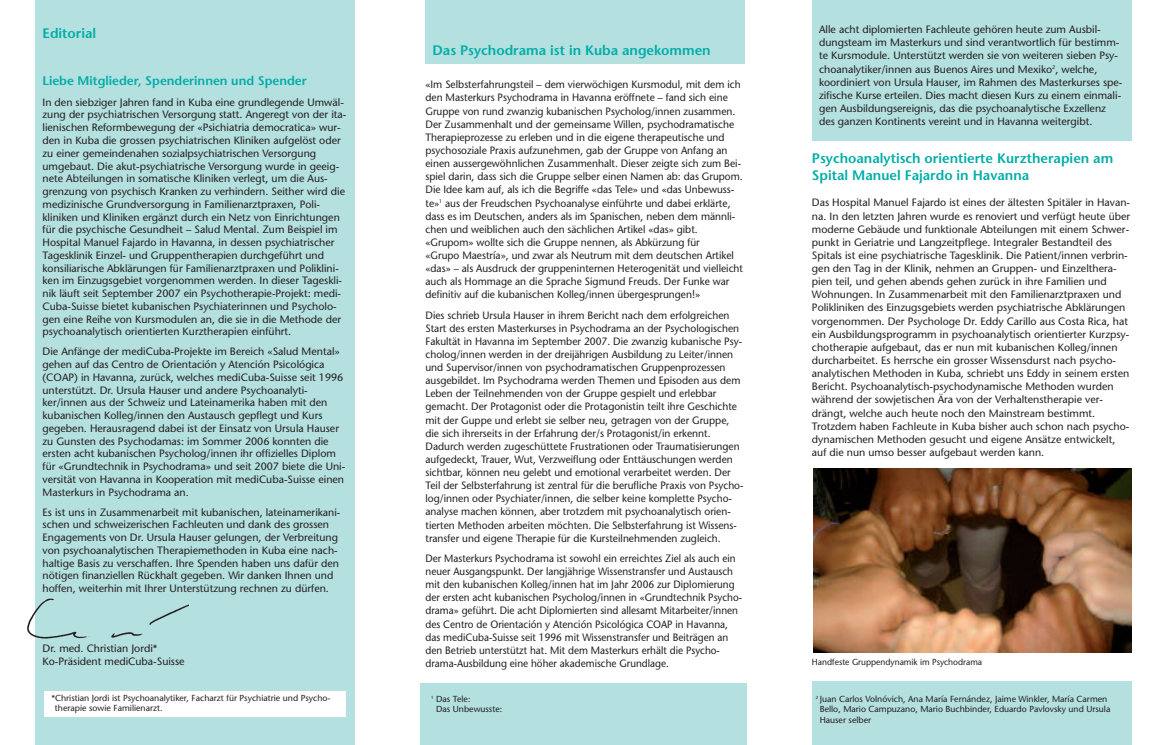
<style>
.page{position:relative;width:1163px;height:745px;background:#fff}
.page>*{position:absolute;margin:0;border:0;box-sizing:border-box;transform-origin:0 0}
.t1{font:600 13.75px/16.5px "Stone Sans";color:#00ada8}
.t2{font:600 12.5px "Stone Sans";color:#00ada8}
.t3{font:10.62px/12.8px "Stone Sans";color:#231f20}
.t4{font:10.62px/13.1px "Stone Sans";color:#231f20;scale:.96 1}
.t5{font:10.62px/13.1px "Stone Sans";color:#231f20;scale:.94 1}
.t6{font:8.75px/10.5px "Stone Sans";color:#231f20}
</style>
<div class="page">
<div style="left:425px;top:0;width:319px;height:64px;background:#b4e0df"></div>
<div style="left:35px;top:0;width:319px;height:684px;background:#b4e0df"></div>
<div style="left:35px;top:680px;width:319px;height:64px;background:#b4e0df"></div>
<div style="left:420px;top:683px;width:326px;height:61px;background:#b4e0df"></div>
<div style="left:811px;top:0;width:319px;height:140px;background:#b4e0df"></div>
<div style="left:811px;top:680px;width:319px;height:64px;background:#b4e0df"></div>
<img style="left:27px;top:598px;width:161px;height:41px">
<div style="left:44px;top:691px;width:302px;height:25px;background:#fff"></div>
<img style="left:813px;top:468px;width:317px;height:184px">
<p class="t1" style="left:43px;top:27px;width:55px">Editorial</p>
<p class="t3" style="left:819px;top:24px;width:305px;line-height:13.1px">Alle acht diplomierten Fachleute gehören heute zum Ausbil&shy;dungsteam im Masterkurs und sind verantwortlich für bestimm&shy;te Kursmodule. Unterstützt werden sie von weiteren sieben Psy&shy;choanalytiker/innen aus Buenos Aires und Mexiko<sup>2</sup>, welche, koordiniert von Ursula Hauser, im Rahmen des Masterkurses spe&shy;zifische Kurse erteilen. Dies macht diesen Kurs zu einem einmali&shy;gen Ausbildungsereignis, das die psychoanalytische Exzellenz des ganzen Kontinents vereint und in Havanna weitergibt.</p>
<p class="t1" style="left:811px;top:152px;width:303px">Psychoanalytisch orientierte Kurztherapien am<br>Spital Manuel Fajardo in Havanna</p>
<p class="t3" style="left:811px;top:197px;width:319px;line-height:13.1px">Das Hospital Manuel Fajardo ist eines der ältesten Spitäler in Havan&shy;na. In den letzten Jahren wurde es renoviert und verfügt heute über moderne Gebäude und funktionale Abteilungen mit einem Schwer&shy;punkt in Geriatrie und Langzeitpflege. Integraler Bestandteil des Spitals ist eine psychiatrische Tagesklinik. Die Patient/innen verbrin&shy;gen den Tag in der Klinik, nehmen an Gruppen- und Einzelthera&shy;pien teil, und gehen abends gehen zurück in ihre Familien und Wohnungen. In Zusammenarbeit mit den Familienarztpraxen und Polikliniken des Einzugsgebiets werden psychiatrische Abklärungen vorgenommen. Der Psychologe Dr. Eddy Carillo aus Costa Rica, hat ein Ausbildungsprogramm in psychoanalytisch orientierter Kurzpsy&shy;chotherapie aufgebaut, das er nun mit kubanischen Kolleg/innen durcharbeitet. Es herrsche ein grosser Wissensdurst nach psycho&shy;analytischen Methoden in Kuba, schriebt uns Eddy in seinem ersten Bericht. Psychoanalytisch-psychodynamische Methoden wurden während der sowjetischen Ära von der Verhaltenstherapie ver&shy;drängt, welche auch heute noch den Mainstream bestimmt.<br>Trotzdem haben Fachleute in Kuba bisher auch schon nach psycho&shy;dynamischen Methoden gesucht und eigene Ansätze entwickelt, auf die nun umso besser aufgebaut werden kann.</p>
<p class="t1" style="left:432px;top:43px;width:279px">Das Psychodrama ist in Kuba angekommen</p>
<p class="t4" style="left:425px;top:79px;width:332px">«Im Selbsterfahrungsteil – dem vierwöchigen Kursmodul, mit dem ich den Masterkurs Psychodrama in Havanna eröffnete – fand sich eine Gruppe von rund zwanzig kubanischen Psycholog/innen zusammen.<br>Der Zusammenhalt und der gemeinsame Willen, psychodramatische Therapieprozesse zu erleben und in die eigene therapeutische und psychosoziale Praxis aufzunehmen, gab der Gruppe von Anfang an einen aussergewöhnlichen Zusammenhalt. Dieser zeigte sich zum Bei&shy;spiel darin, dass sich die Gruppe selber einen Namen ab: das Grupom.<br>Die Idee kam auf, als ich die Begriffe «das Tele» und «das Unbewuss&shy;te»<sup>1</sup> aus der Freudschen Psychoanalyse einführte und dabei erklärte, dass es im Deutschen, anders als im Spanischen, neben dem männli&shy;chen und weiblichen auch den sächlichen Artikel «das» gibt. «Grupom» wollte sich die Gruppe nennen, als Abkürzung für<br>«Grupo Maestría», und zwar als Neutrum mit dem deutschen Artikel «das» – als Ausdruck der gruppeninternen Heterogenität und vielleicht auch als Hommage an die Sprache Sigmund Freuds. Der Funke war definitiv auf die kubanischen Kolleg/innen übergesprungen!»</p>
<p class="t4" style="left:425px;top:309px;width:333px">Dies schrieb Ursula Hauser in ihrem Bericht nach dem erfolgreichen Start des ersten Masterkurses in Psychodrama an der Psychologischen Fakultät in Havanna im September 2007. Die zwanzig kubanische Psy&shy;cholog/innen werden in der dreijährigen Ausbildung zu Leiter/innen und Supervisor/innen von psychodramatischen Gruppenprozessen ausgebildet. Im Psychodrama werden Themen und Episoden aus dem Leben der Teilnehmenden von der Gruppe gespielt und erlebbar gemacht. Der Protagonist oder die Protagonistin teilt ihre Geschichte mit der Guppe und erlebt sie selber neu, getragen von der Gruppe, die sich ihrerseits in der Erfahrung der/s Protagonist/in erkennt.<br>Dadurch werden zugeschüttete Frustrationen oder Traumatisierungen aufgedeckt, Trauer, Wut, Verzweiflung oder Enttäuschungen werden sichtbar, können neu gelebt und emotional verarbeitet werden. Der Teil der Selbsterfahrung ist zentral für die berufliche Praxis von Psycho&shy;log/innen oder Psychiater/innen, die selber keine komplette Psycho&shy;analyse machen können, aber trotzdem mit psychoanalytisch orien&shy;tierten Methoden arbeiten möchten. Die Selbsterfahrung ist Wissens&shy;transfer und eigene Therapie für die Kursteilnehmenden zugleich.</p>
<p class="t5" style="left:425px;top:552px;width:338px">Der Masterkurs Psychodrama ist sowohl ein erreichtes Ziel als auch ein neuer Ausgangspunkt. Der langjährige Wissenstransfer und Austausch mit den kubanischen Kolleg/innen hat im Jahr 2006 zur Diplomierung der ersten acht kubanischen Psycholog/innen in «Grundtechnik Psycho&shy;drama» geführt. Die acht Diplomierten sind allesamt Mitarbeiter/innen des Centro de Orientación y Atención Psicológica COAP in Havanna, das mediCuba-Suisse seit 1996 mit Wissenstransfer und Beiträgen an den Betrieb unterstützt hat. Mit dem Masterkurs erhält die Psycho&shy;drama-Ausbildung eine höher akademische Grundlage.</p>
<p class="t2" style="left:43px;top:76px;width:266px">Liebe Mitglieder, Spenderinnen und Spender</p>
<p class="t3" style="left:43px;top:97px;width:305px">In den siebziger Jahren fand in Kuba eine grundlegende Umwäl&shy;zung der psychiatrischen Versorgung statt. Angeregt von der ita&shy;lienischen Reformbewegung der «Psichiatria democratica» wur&shy;den in Kuba die grossen psychiatrischen Kliniken aufgelöst oder zu einer gemeindenahen sozialpsychiatrischen Versorgung umgebaut. Die akut-psychiatrische Versorgung wurde in geeig&shy;nete Abteilungen in somatische Kliniken verlegt, um die Aus&shy;grenzung von psychisch Kranken zu verhindern. Seither wird die medizinische Grundversorgung in Familienarztpraxen, Poli&shy;kliniken und Kliniken ergänzt durch ein Netz von Einrichtungen für die psychische Gesundheit – Salud Mental. Zum Beispiel im Hospital Manuel Fajardo in Havanna, in dessen psychiatrischer Tagesklinik Einzel- und Gruppentherapien durchgeführt und konsiliarische Abklärungen für Familienarztpraxen und Poliklini&shy;ken im Einzugsgebiet vorgenommen werden. In dieser Tageskli&shy;nik läuft seit September 2007 ein Psychotherapie-Projekt: medi-Cuba-Suisse bietet kubanischen Psychiaterinnen und Psycholo&shy;gen eine Reihe von Kursmodulen an, die sie in die Methode der psychoanalytisch orientierten Kurztherapien einführt.</p>
<p class="t3" style="left:43px;top:346px;width:304px">Die Anfänge der mediCuba-Projekte im Bereich «Salud Mental» gehen auf das Centro de Orientación y Atención Psicológica (COAP) in Havanna, zurück, welches mediCuba-Suisse seit 1996 unterstützt. Dr. Ursula Hauser und andere Psychoanalyti&shy;ker/innen aus der Schweiz und Lateinamerika haben mit den kubanischen Kolleg/innen den Austausch gepflegt und Kurs gegeben. Herausragend dabei ist der Einsatz von Ursula Hauser zu Gunsten des Psychodamas: im Sommer 2006 konnten die ersten acht kubanischen Psycholog/innen ihr offizielles Diplom für «Grundtechnik in Psychodrama» und seit 2007 biete die Uni&shy;versität von Havanna in Kooperation mit mediCuba-Suisse einen Masterkurs in Psychodrama an.</p>
<p class="t3" style="left:43px;top:506px;width:299px">Es ist uns in Zusammenarbeit mit kubanischen, lateinamerikani&shy;schen und schweizerischen Fachleuten und dank des grossen Engagements von Dr. Ursula Hauser gelungen, der Verbreitung von psychoanalytischen Therapiemethoden in Kuba eine nach&shy;haltige Basis zu verschaffen. Ihre Spenden haben uns dafür den nötigen finanziellen Rückhalt gegeben. Wir danken Ihnen und hoffen, weiterhin mit Ihrer Unterstützung rechnen zu dürfen.</p>
<p class="t3" style="left:43px;top:642px;width:143px">Dr. med. Christian Jordi*<br>Ko-Präsident mediCuba-Suisse</p>
<p class="t6" style="left:811px;top:657px;width:172px">Handfeste Gruppendynamik im Psychodrama</p>
<p class="t6" style="left:55px;top:693px;width:277px;text-indent:-4px">*Christian Jordi ist Psychoanalytiker, Facharzt für Psychiatrie und Psycho&shy;therapie sowie Familienarzt.</p>
<p class="t6" style="left:436px;top:694px;width:68px;text-indent:-5px"><sup>1</sup> Das Tele:<br>Das Unbewusste:</p>
<p class="t6" style="left:819px;top:694px;width:292px;text-indent:-4px"><sup>2</sup> Juan Carlos Volnóvich, Ana María Fernández, Jaime Winkler, María Carmen<br>Bello, Mario Campuzano, Mario Buchbinder, Eduardo Pavlovsky und Ursula<br>Hauser selber</p>
</div>
